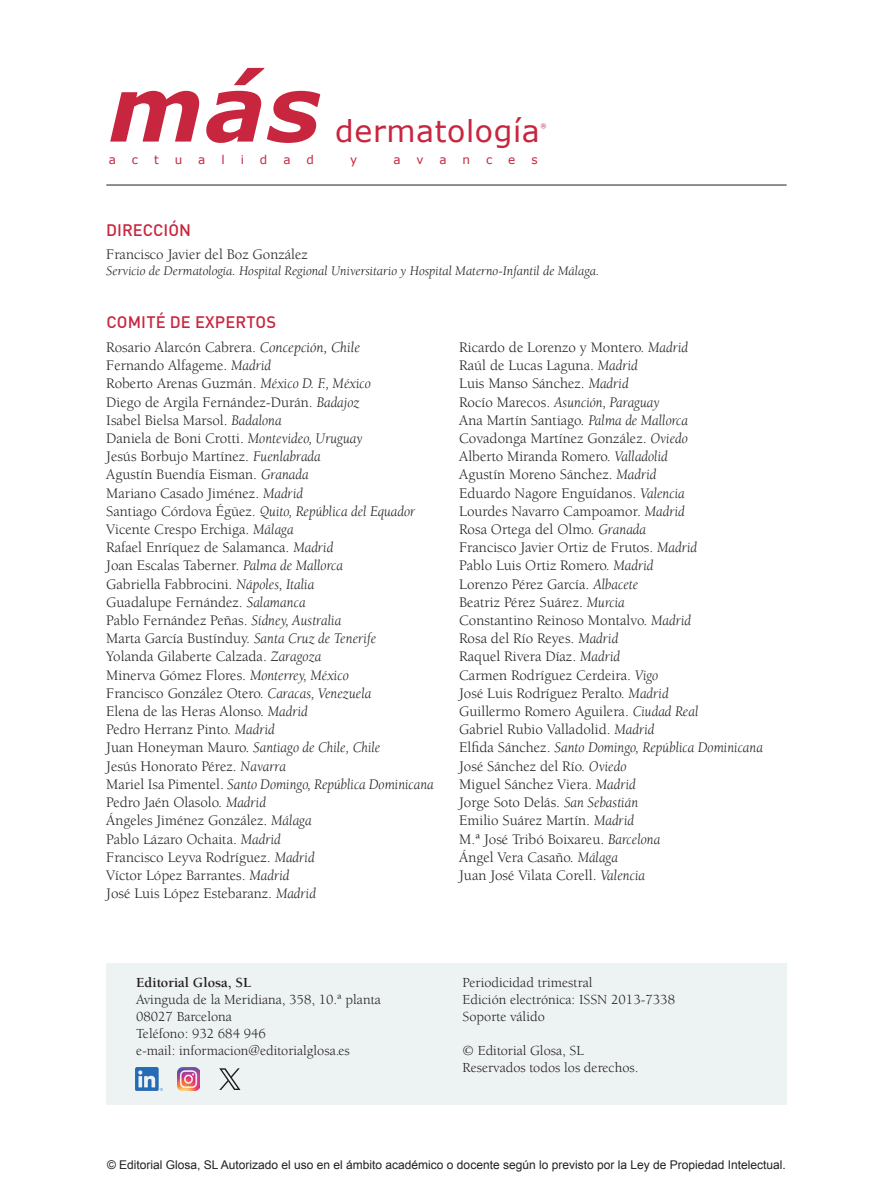
<style>
.page{position:relative;width:893px;height:1191px;background:#fff}
.page>*{position:absolute;margin:0;border:0;box-sizing:border-box;transform-origin:0 0}
.t1{font:italic 700 90px "Verdana";color:#c8263f}
.t2{font:30px "Verdana";letter-spacing:.02em;color:#c8263f}
.t3{font:500 16.5px "DIN Pro";letter-spacing:.01em;color:#c8263f}
.t4{font:15px/18.1px "Berkeley Pro";color:#231f20}
.t5{font:14.25px/17.1px "Berkeley Pro";color:#231f20}
.t6{font:700 14.25px "Berkeley Pro";color:#231f20}
.t7{font:italic 13.5px "Berkeley Pro";color:#231f20}
.t8{font:12px "Arial";color:#231f20}
.t9{font:12px "Verdana";color:#c8263f}
.t10{font:6.15px "Verdana";color:#c8263f}
.s1{font-style:italic}
</style>
<div class="page">
<hr style="left:106px;top:185px;width:681px;height:1px;background:#231f20">
<div style="left:106px;top:963px;width:681px;height:141px;background:#edf2f3"></div>
<img style="left:136px;top:1067px;width:27px;height:23px">
<img style="left:177px;top:1067px;width:23px;height:23px">
<svg style="left:219px;top:1068px;width:21px;height:22px"></svg>
<h1 class="t1" style="left:108px;top:50px;width:214px">más</h1>
<h2 class="t2" style="left:335px;top:112px;width:206px">dermatología</h2>
<p class="t10" style="left:540px;top:121px;width:8px">®</p>
<p class="t9" style="left:109px;top:152px;width:9px">a</p>
<p class="t9" style="left:132px;top:152px;width:8px">c</p>
<p class="t9" style="left:154px;top:152px;width:6px">t</p>
<p class="t9" style="left:175px;top:152px;width:9px">u</p>
<p class="t9" style="left:198px;top:152px;width:9px">a</p>
<p class="t9" style="left:221px;top:152px;width:5px">l</p>
<p class="t9" style="left:241px;top:152px;width:5px">i</p>
<p class="t9" style="left:260px;top:152px;width:9px">d</p>
<p class="t9" style="left:283px;top:152px;width:9px">a</p>
<p class="t9" style="left:307px;top:152px;width:9px">d</p>
<p class="t9" style="left:350px;top:152px;width:9px">y</p>
<p class="t9" style="left:393px;top:152px;width:9px">a</p>
<p class="t9" style="left:417px;top:152px;width:9px">v</p>
<p class="t9" style="left:439px;top:152px;width:9px">a</p>
<p class="t9" style="left:463px;top:152px;width:9px">n</p>
<p class="t9" style="left:486px;top:152px;width:8px">c</p>
<p class="t9" style="left:508px;top:152px;width:9px">e</p>
<p class="t9" style="left:531px;top:152px;width:8px">s</p>
<p class="t3" style="left:106px;top:219px;width:86px">DIRECCIÓN</p>
<p class="t4" style="left:106px;top:245px;width:203px">Francisco Javier del Boz González</p>
<p class="t7" style="left:106px;top:263px;width:495px">Servicio de Dermatología. Hospital Regional Universitario y Hospital Materno-Infantil de Málaga.</p>
<p class="t3" style="left:106px;top:310px;width:171px">COMITÉ DE EXPERTOS</p>
<p class="t4" style="left:106px;top:338px;width:329px">Rosario Alarcón Cabrera. <span class="s1">Concepción, Chile<br></span>Fernando Alfageme. <span class="s1">Madrid<br></span>Roberto Arenas Guzmán. <span class="s1">México D. F., México<br></span>Diego de Argila Fernández-Durán. <span class="s1">Badajoz<br></span>Isabel Bielsa Marsol. <span class="s1">Badalona<br></span>Daniela de Boni Crotti. <span class="s1">Montevideo, Uruguay<br></span>Jesús Borbujo Martínez. <span class="s1">Fuenlabrada<br></span>Agustín Buendía Eisman. <span class="s1">Granada<br></span>Mariano Casado Jiménez. <span class="s1">Madrid<br></span>Santiago Córdova Égüez. <span class="s1">Quito, República del Equador </span>Vicente Crespo Erchiga. <span class="s1">Málaga<br></span>Rafael Enríquez de Salamanca. <span class="s1">Madrid<br></span>Joan Escalas Taberner. <span class="s1">Palma de Mallorca<br></span>Gabriella Fabbrocini. <span class="s1">Nápoles, Italia<br></span>Guadalupe Fernández. <span class="s1">Salamanca<br></span>Pablo Fernández Peñas. <span class="s1">Sídney, Australia<br></span>Marta García Bustínduy. <span class="s1">Santa Cruz de Tenerife<br></span>Yolanda Gilaberte Calzada. <span class="s1">Zaragoza<br></span>Minerva Gómez Flores. <span class="s1">Monterrey, México<br></span>Francisco González Otero. <span class="s1">Caracas, Venezuela<br></span>Elena de las Heras Alonso. <span class="s1">Madrid<br></span>Pedro Herranz Pinto. <span class="s1">Madrid<br></span>Juan Honeyman Mauro. <span class="s1">Santiago de Chile, Chile<br></span>Jesús Honorato Pérez. <span class="s1">Navarra<br></span>Mariel Isa Pimentel. <span class="s1">Santo Domingo, República Dominicana </span>Pedro Jaén Olasolo. <span class="s1">Madrid<br></span>Ángeles Jiménez González. <span class="s1">Málaga<br></span>Pablo Lázaro Ochaita. <span class="s1">Madrid<br></span>Francisco Leyva Rodríguez. <span class="s1">Madrid<br></span>Víctor López Barrantes. <span class="s1">Madrid<br></span>José Luis López Estebaranz. <span class="s1">Madrid</span></p>
<p class="t4" style="left:459px;top:338px;width:305px">Ricardo de Lorenzo y Montero. <span class="s1">Madrid<br></span>Raúl de Lucas Laguna. <span class="s1">Madrid<br></span>Luis Manso Sánchez. <span class="s1">Madrid<br></span>Rocío Marecos. <span class="s1">Asunción, Paraguay<br></span>Ana Martín Santiago. <span class="s1">Palma de Mallorca<br></span>Covadonga Martínez González. <span class="s1">Oviedo<br></span>Alberto Miranda Romero. <span class="s1">Valladolid<br></span>Agustín Moreno Sánchez. <span class="s1">Madrid<br></span>Eduardo Nagore Enguídanos. <span class="s1">Valencia<br></span>Lourdes Navarro Campoamor. <span class="s1">Madrid<br></span>Rosa Ortega del Olmo. <span class="s1">Granada<br></span>Francisco Javier Ortiz de Frutos. <span class="s1">Madrid<br></span>Pablo Luis Ortiz Romero. <span class="s1">Madrid<br></span>Lorenzo Pérez García. <span class="s1">Albacete<br></span>Beatriz Pérez Suárez. <span class="s1">Murcia<br></span>Constantino Reinoso Montalvo. <span class="s1">Madrid<br></span>Rosa del Río Reyes. <span class="s1">Madrid<br></span>Raquel Rivera Díaz. <span class="s1">Madrid<br></span>Carmen Rodríguez Cerdeira. <span class="s1">Vigo<br></span>José Luis Rodríguez Peralto. <span class="s1">Madrid<br></span>Guillermo Romero Aguilera. <span class="s1">Ciudad Real<br></span>Gabriel Rubio Valladolid. <span class="s1">Madrid<br></span>Elfida Sánchez. <span class="s1">Santo Domingo, República Dominicana </span>José Sánchez del Río. <span class="s1">Oviedo<br></span>Miguel Sánchez Viera. <span class="s1">Madrid<br></span>Jorge Soto Delás. <span class="s1">San Sebastián<br></span>Emilio Suárez Martín. <span class="s1">Madrid<br></span>M.ª José Tribó Boixareu. <span class="s1">Barcelona<br></span>Ángel Vera Casaño. <span class="s1">Málaga<br></span>Juan José Vilata Corell. <span class="s1">Valencia</span></p>
<p class="t6" style="left:136px;top:974px;width:117px">Editorial Glosa, SL</p>
<p class="t5" style="left:136px;top:990px;width:246px">Avinguda de la Meridiana, 358, 10.ª planta<br>08027 Barcelona<br>Teléfono: 932 684 946<br>e-mail: informacion@editorialglosa.es</p>
<p class="t5" style="left:463px;top:973px;width:214px">Periodicidad trimestral<br>Edición electrónica: ISSN 2013-7338<br>Soporte válido</p>
<p class="t5" style="left:463px;top:1042px;width:177px">© Editorial Glosa, SL<br>Reservados todos los derechos.</p>
<p class="t8" style="left:107px;top:1156px;width:680px">© Editorial Glosa, SL Autorizado el uso en el ámbito académico o docente según lo previsto por la Ley de Propiedad Intelectual.</p>
</div>
